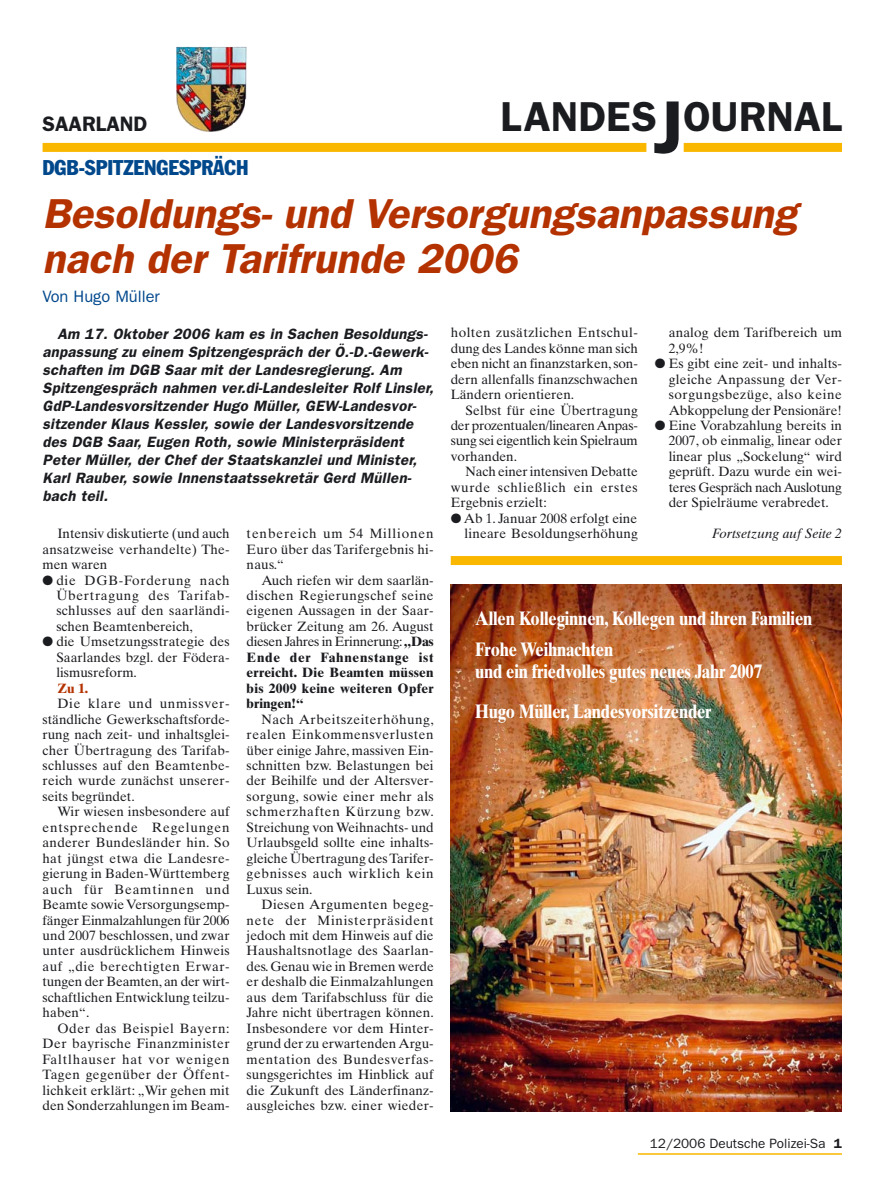
<style>
.page{position:relative;width:893px;height:1191px;background:#fff}
.page>*{position:absolute;margin:0;border:0;box-sizing:border-box;transform-origin:0 0}
.t1{font:italic 600 42px/45px "Franklin Gothic";color:#b43200}
.t2{font:600 42px "Franklin Gothic";color:#1b1c20}
.t3{font:condensed 21px "Franklin Gothic";color:#00488c}
.t4{font:600 21px "Franklin Gothic";color:#1b1c20}
.t5{font:700 19.5px/31px "Times Ten";letter-spacing:-.01em;color:#fff;scale:.85 1}
.t6{font:16.5px "Franklin Gothic";color:#00488c}
.t7{font:italic 600 15px/18px "Franklin Gothic";letter-spacing:.02em;color:#1b1c20}
.t8{font:13.5px/15.5px "Times Ten";letter-spacing:.005em;color:#1b1c20;text-align:justify}
.t9{font:13.5px "Franklin Gothic";color:#1b1c20}
.t10{font:italic 13.5px "Times Ten";color:#1b1c20}
.t11{font:700 13.5px "Times Ten";color:#b43200}
.s1{font-size:75px}
.s2{font-weight:700}
.s3{font-weight:600}
</style>
<div class="page">
<hr style="left:638px;top:1153px;width:204px;height:1px;background:#f9b700">
<div style="left:684px;top:143px;width:158px;height:9px;background:#f9b700"></div>
<div style="left:43px;top:143px;width:603px;height:9px;background:#f9b700"></div>
<img style="left:176px;top:47px;width:71px;height:85px">
<img style="left:451px;top:584px;width:391px;height:527px">
<div style="left:451px;top:556px;width:391px;height:9px;background:#f9b700"></div>
<h2 class="t4" style="left:43px;top:117px;width:106px">SAARLAND</h2>
<h2 class="t3" style="left:43px;top:160px;width:208px">DGB-SPITZENGESPRÄCH</h2>
<h1 class="t2" style="left:500px;top:102px;width:343px">LANDES<span class="s1">J</span>OURNAL</h1>
<h1 class="t1" style="left:43px;top:195px;width:756px">Besoldungs- und Versorgungsanpassung nach der Tarifrunde 2006</h1>
<p class="t6" style="left:43px;top:291px;width:119px">Von Hugo Müller</p>
<p class="t7" style="left:43px;top:326px;width:395px;text-indent:15px">Am 17. Oktober 2006 kam es in Sachen Besoldungs&shy;anpassung zu einem Spitzengespräch der Ö.-D.-Gewerk&shy;schaften im DGB Saar mit der Landesregierung. Am Spitzengespräch nahmen ver.di-Landesleiter Rolf Linsler, GdP-Landesvorsitzender Hugo Müller, GEW-Landesvor&shy;sitzender Klaus Kessler, sowie der Landesvorsitzende des DGB Saar, Eugen Roth, sowie Ministerpräsident Peter Müller, der Chef der Staatskanzlei und Minister, Karl Rauber, sowie Innenstaatssekretär Gerd Müllen&shy;bach teil.</p>
<p class="t10" style="left:712px;top:528px;width:132px">Fortsetzung auf Seite 2</p>
<p class="t8" style="left:451px;top:326px;width:189px">holten zusätzlichen Entschul&shy;dung des Landes könne man sich eben nicht an finanzstarken, son&shy;dern allenfalls finanzschwachen Ländern orientieren.</p>
<p class="t8" style="left:451px;top:403px;width:189px;text-indent:15px">Selbst für eine Übertragung der prozentualen/linearen Anpas&shy;sung sei eigentlich kein Spielraum vorhanden.</p>
<p class="t8" style="left:451px;top:465px;width:189px;text-indent:15px">Nach einer intensiven Debatte wurde schließlich ein erstes Ergebnis erzielt:</p>
<p class="t8" style="left:451px;top:512px;width:189px;text-align:right">● Ab 1. Januar 2008 erfolgt eine lineare Besoldungserhöhung</p>
<p class="t8" style="left:669px;top:326px;width:175px">analog dem Tarifbereich um<br>2,9%!</p>
<p class="t8" style="left:669px;top:357px;width:175px;text-indent:-14px">● Es gibt eine zeit- und inhalts&shy;gleiche Anpassung der Ver&shy;sorgungsbezüge, also keine Abkoppelung der Pensionäre!</p>
<p class="t8" style="left:669px;top:419px;width:175px;text-indent:-14px">● Eine Vorabzahlung bereits in 2007, ob einmalig, linear oder linear plus „Sockelung“ wird geprüft. Dazu wurde ein wei&shy;teres Gespräch nach Auslotung der Spielräume verabredet.</p>
<p class="t8" style="left:43px;top:527px;width:189px;text-indent:15px">Intensiv diskutierte (und auch ansatzweise verhandelte) The&shy;men waren</p>
<p class="t8" style="left:56px;top:573px;width:175px;text-indent:-14px">● die DGB-Forderung nach Übertragung des Tarifab&shy;schlusses auf den saarländi&shy;schen Beamtenbereich,</p>
<p class="t8" style="left:56px;top:635px;width:175px;text-indent:-14px">● die Umsetzungsstrategie des Saarlandes bzgl. der Födera&shy;lismusreform.</p>
<p class="t11" style="left:57px;top:683px;width:32px">Zu 1.</p>
<p class="t8" style="left:43px;top:697px;width:189px;text-indent:15px">Die klare und unmissver&shy;ständliche Gewerkschaftsforde&shy;rung nach zeit- und inhaltsglei&shy;cher Übertragung des Tarifab&shy;schlusses auf den Beamtenbe&shy;reich wurde zunächst unserer&shy;seits begründet.</p>
<p class="t8" style="left:43px;top:805px;width:189px;text-indent:15px">Wir wiesen insbesondere auf entsprechende Regelungen anderer Bundesländer hin. So hat jüngst etwa die Landesre&shy;gierung in Baden-Württemberg auch für Beamtinnen und Beamte sowie Versorgungsemp&shy;fänger Einmalzahlungen für 2006 und 2007 beschlossen, und zwar unter ausdrücklichem Hinweis auf „die berechtigten Erwar&shy;tungen der Beamten, an der wirt&shy;schaftlichen Entwicklung teilzu&shy;haben“.</p>
<p class="t8" style="left:43px;top:1021px;width:189px;text-indent:15px">Oder das Beispiel Bayern:<br>Der bayrische Finanzminister Faltlhauser hat vor wenigen Tagen gegenüber der Öffent&shy;lichkeit erklärt: „Wir gehen mit den Sonderzahlungen im Beam-</p>
<p class="t8" style="left:247px;top:527px;width:189px">tenbereich um 54 Millionen Euro über das Tarifergebnis hi&shy;naus.“</p>
<p class="t8" style="left:247px;top:573px;width:189px;text-indent:15px">Auch riefen wir dem saarlän&shy;dischen Regierungschef seine eigenen Aussagen in der Saar&shy;brücker Zeitung am 26. August diesen Jahres in Erinnerung:<span class="s2">„Das Ende der Fahnenstange ist erreicht. Die Beamten müssen bis 2009 keine weiteren Opfer bringen!“</span></p>
<p class="t8" style="left:247px;top:712px;width:189px;text-indent:15px">Nach Arbeitszeiterhöhung, realen Einkommensverlusten über einige Jahre, massiven Ein&shy;schnitten bzw. Belastungen bei der Beihilfe und der Altersver&shy;sorgung, sowie einer mehr als schmerzhaften Kürzung bzw.<br>Streichung von Weihnachts- und Urlaubsgeld sollte eine inhalts&shy;gleiche Übertragung des Tarifer&shy;gebnisses auch wirklich kein Luxus sein.</p>
<p class="t8" style="left:247px;top:898px;width:189px;text-indent:15px">Diesen Argumenten begeg&shy;nete der Ministerpräsident jedoch mit dem Hinweis auf die Haushaltsnotlage des Saarlan&shy;des. Genau wie in Bremen werde er deshalb die Einmalzahlungen aus dem Tarifabschluss für die Jahre nicht übertragen können.<br>Insbesondere vor dem Hinter&shy;grund der zu erwartenden Argu&shy;mentation des Bundesverfas&shy;sungsgerichtes im Hinblick auf die Zukunft des Länderfinanz&shy;ausgleiches bzw. einer wieder-</p>
<h3 class="t5" style="left:475px;top:604px;width:398px">Allen Kolleginnen, Kollegen und ihren Familien<br>Frohe Weihnachten</h3>
<h3 class="t5" style="left:475px;top:654px;width:339px;line-height:39.6px">und ein friedvolles gutes neues Jahr 2007<br>Hugo Müller, Landesvorsitzender</h3>
<p class="t9" style="left:650px;top:1138px;width:193px">12/2006 Deutsche Polizei-Sa <span class="s3">1</span></p>
</div>
